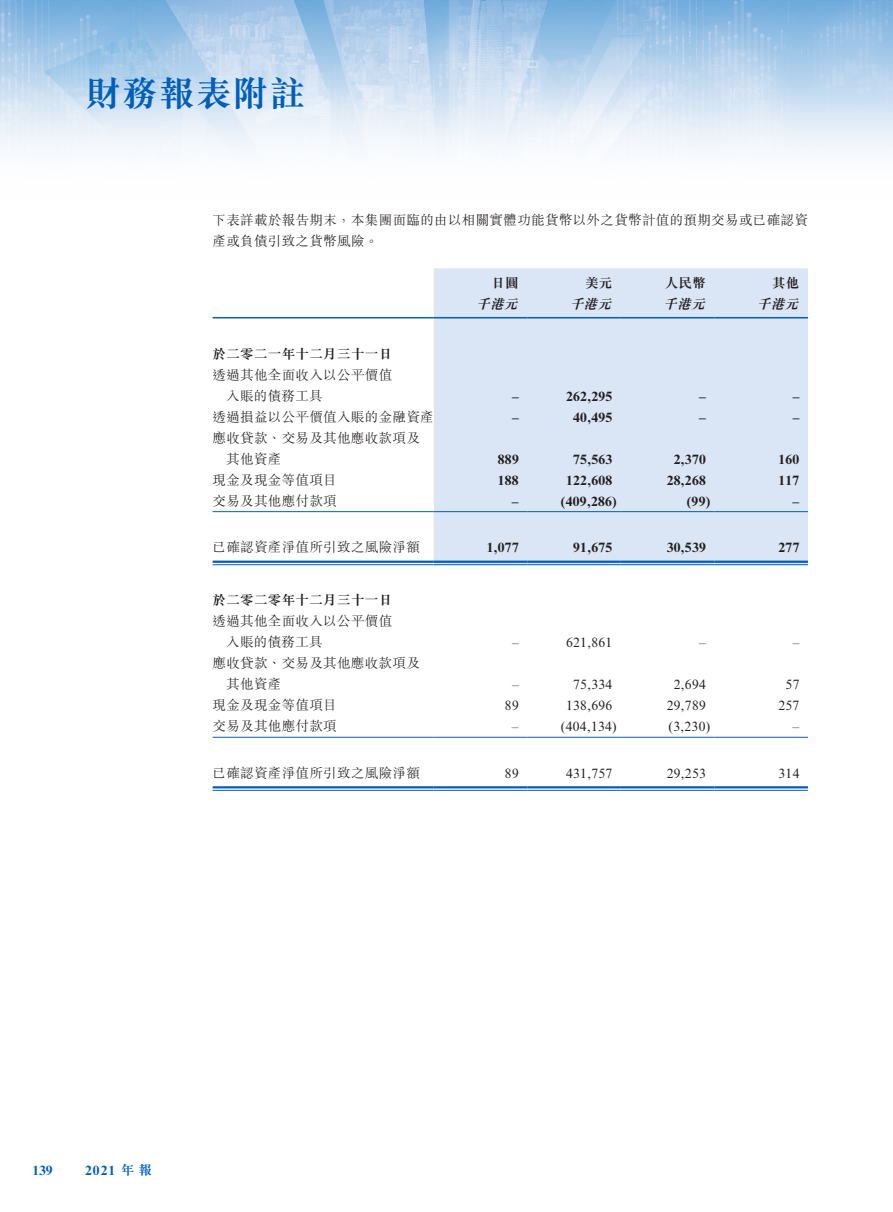
<style>
.page{position:relative;width:893px;height:1212px;background:#fff}
.page>*{position:absolute;margin:0;border:0;box-sizing:border-box;transform-origin:0 0}
.t1{font:700 36px "M Sung HK";letter-spacing:.025em;color:#005fb9}
.t2{font:300 13.5px/21px "M Sung HK";letter-spacing:.025em;color:#231f20}
.t3{font:700 13.5px "Times New Roman MT Std";letter-spacing:.025em;color:#231f20}
.t4{font:13.5px "Times New Roman MT Std";letter-spacing:.025em;color:#231f20}
.t5{font:700 13.5px "M Sung HK";letter-spacing:.025em;color:#231f20}
.t6{font:italic 700 13.5px "M Sung HK";color:#231f20}
.t7{font:700 13.5px "Times New Roman MT Std";letter-spacing:.08em;color:#005fb9}
.s1{font-family:"M Sung HK"}
</style>
<div class="page">
<img style="left:0;top:0;width:893px;height:151px">
<div style="left:434px;top:268px;width:374px;height:296px;background:#dae5f5"></div>
<hr style="left:213px;top:317px;width:221px;height:1px;background:#005fb9">
<hr style="left:434px;top:317px;width:93px;height:1px;background:#005fb9">
<hr style="left:527px;top:317px;width:94px;height:1px;background:#005fb9">
<hr style="left:621px;top:317px;width:93px;height:1px;background:#005fb9">
<hr style="left:714px;top:317px;width:94px;height:1px;background:#005fb9">
<hr style="left:213px;top:511px;width:221px;height:1px;background:#005fb9">
<hr style="left:434px;top:511px;width:93px;height:1px;background:#005fb9">
<hr style="left:527px;top:511px;width:94px;height:1px;background:#005fb9">
<hr style="left:621px;top:511px;width:93px;height:1px;background:#005fb9">
<hr style="left:714px;top:511px;width:94px;height:1px;background:#005fb9">
<hr style="left:213px;top:561px;width:221px;height:2px;background:#005fb9">
<hr style="left:213px;top:564px;width:221px;height:1px;background:#005fb9">
<hr style="left:434px;top:561px;width:93px;height:2px;background:#005fb9">
<hr style="left:434px;top:564px;width:93px;height:1px;background:#005fb9">
<hr style="left:527px;top:561px;width:94px;height:2px;background:#005fb9">
<hr style="left:527px;top:564px;width:94px;height:1px;background:#005fb9">
<hr style="left:621px;top:561px;width:93px;height:2px;background:#005fb9">
<hr style="left:621px;top:564px;width:93px;height:1px;background:#005fb9">
<hr style="left:714px;top:561px;width:94px;height:2px;background:#005fb9">
<hr style="left:714px;top:564px;width:94px;height:1px;background:#005fb9">
<hr style="left:213px;top:737px;width:221px;height:1px;background:#005fb9">
<hr style="left:434px;top:737px;width:93px;height:1px;background:#005fb9">
<hr style="left:527px;top:737px;width:94px;height:1px;background:#005fb9">
<hr style="left:621px;top:737px;width:93px;height:1px;background:#005fb9">
<hr style="left:714px;top:737px;width:94px;height:1px;background:#005fb9">
<hr style="left:213px;top:786px;width:221px;height:2px;background:#005fb9">
<hr style="left:213px;top:790px;width:221px;height:1px;background:#005fb9">
<hr style="left:434px;top:786px;width:93px;height:2px;background:#005fb9">
<hr style="left:434px;top:790px;width:93px;height:1px;background:#005fb9">
<hr style="left:527px;top:786px;width:94px;height:2px;background:#005fb9">
<hr style="left:527px;top:790px;width:94px;height:1px;background:#005fb9">
<hr style="left:621px;top:786px;width:93px;height:2px;background:#005fb9">
<hr style="left:621px;top:790px;width:93px;height:1px;background:#005fb9">
<hr style="left:714px;top:786px;width:94px;height:2px;background:#005fb9">
<hr style="left:714px;top:790px;width:94px;height:1px;background:#005fb9">
<h1 class="t1" style="left:85px;top:75px;width:222px">財務報表附註</h1>
<p class="t2" style="left:213px;top:208px;width:597px">下表詳載於報告期末，本集團面臨的由以相關實體功能貨幣以外之貨幣計值的預期交易或已確認資產或負債引致之貨幣風險。</p>
<p class="t5" style="left:772px;top:276px;width:29px">其他</p>
<p class="t5" style="left:585px;top:276px;width:29px">美元</p>
<p class="t5" style="left:665px;top:276px;width:43px">人民幣</p>
<p class="t5" style="left:491px;top:276px;width:29px">日圓</p>
<p class="t6" style="left:476px;top:297px;width:46px">千港元</p>
<p class="t6" style="left:570px;top:297px;width:46px">千港元</p>
<p class="t6" style="left:663px;top:297px;width:46px">千港元</p>
<p class="t6" style="left:757px;top:297px;width:46px">千港元</p>
<p class="t5" style="left:213px;top:347px;width:181px">於二零二一年十二月三十一日</p>
<p class="t2" style="left:213px;top:363px;width:181px">透過其他全面收入以公平價值</p>
<p class="t2" style="left:226px;top:384px;width:98px">入賬的債務工具</p>
<p class="t3" style="left:512px;top:388px;width:8px">–</p>
<p class="t3" style="left:566px;top:388px;width:48px">262,295</p>
<p class="t3" style="left:699px;top:388px;width:8px">–</p>
<p class="t3" style="left:793px;top:388px;width:8px">–</p>
<p class="t2" style="left:213px;top:405px;width:223px">透過損益以公平價值入賬的金融資產應收貸款、交易及其他應收款項及</p>
<p class="t3" style="left:512px;top:409px;width:8px">–</p>
<p class="t3" style="left:573px;top:409px;width:41px">40,495</p>
<p class="t3" style="left:699px;top:409px;width:8px">–</p>
<p class="t3" style="left:793px;top:409px;width:8px">–</p>
<p class="t2" style="left:226px;top:447px;width:57px">其他資產</p>
<p class="t3" style="left:498px;top:451px;width:22px">889</p>
<p class="t3" style="left:573px;top:451px;width:41px">75,563</p>
<p class="t3" style="left:674px;top:451px;width:34px">2,370</p>
<p class="t3" style="left:778px;top:451px;width:22px">160</p>
<p class="t2" style="left:213px;top:468px;width:126px">現金及現金等值項目</p>
<p class="t3" style="left:498px;top:472px;width:22px">188</p>
<p class="t3" style="left:566px;top:472px;width:48px">122,608</p>
<p class="t3" style="left:667px;top:472px;width:41px">28,268</p>
<p class="t3" style="left:778px;top:472px;width:22px">117</p>
<p class="t2" style="left:213px;top:489px;width:126px">交易及其他應付款項</p>
<p class="t3" style="left:512px;top:493px;width:8px">–</p>
<p class="t3" style="left:561px;top:493px;width:57px">)409,286(</p>
<p class="t3" style="left:687px;top:493px;width:25px">)99(</p>
<p class="t3" style="left:793px;top:493px;width:8px">–</p>
<p class="t2" style="left:213px;top:536px;width:209px">已確認資產淨值所引致之風險淨額</p>
<p class="t3" style="left:487px;top:539px;width:34px">1,077</p>
<p class="t3" style="left:573px;top:539px;width:41px">91,675</p>
<p class="t3" style="left:667px;top:539px;width:41px">30,539</p>
<p class="t3" style="left:778px;top:539px;width:22px">277</p>
<p class="t5" style="left:213px;top:594px;width:181px">於二零二零年十二月三十一日</p>
<p class="t2" style="left:213px;top:610px;width:181px">透過其他全面收入以公平價值</p>
<p class="t2" style="left:213px;top:631px;width:209px;text-indent:14px">入賬的債務工具<br>應收貸款、交易及其他應收款項及</p>
<p class="t4" style="left:512px;top:635px;width:8px">–</p>
<p class="t4" style="left:566px;top:635px;width:48px">621,861</p>
<p class="t4" style="left:699px;top:635px;width:8px">–</p>
<p class="t4" style="left:793px;top:635px;width:8px">–</p>
<p class="t2" style="left:226px;top:673px;width:57px">其他資產</p>
<p class="t4" style="left:512px;top:677px;width:8px">–</p>
<p class="t4" style="left:573px;top:677px;width:41px">75,334</p>
<p class="t4" style="left:674px;top:677px;width:34px">2,694</p>
<p class="t4" style="left:786px;top:677px;width:15px">57</p>
<p class="t2" style="left:213px;top:694px;width:126px">現金及現金等值項目</p>
<p class="t4" style="left:505px;top:698px;width:15px">89</p>
<p class="t4" style="left:566px;top:698px;width:48px">138,696</p>
<p class="t4" style="left:667px;top:698px;width:41px">29,789</p>
<p class="t4" style="left:778px;top:698px;width:22px">257</p>
<p class="t2" style="left:213px;top:715px;width:126px">交易及其他應付款項</p>
<p class="t4" style="left:512px;top:719px;width:8px">–</p>
<p class="t4" style="left:561px;top:719px;width:57px">)404,134(</p>
<p class="t4" style="left:669px;top:719px;width:43px">)3,230(</p>
<p class="t4" style="left:793px;top:719px;width:8px">–</p>
<p class="t2" style="left:213px;top:762px;width:209px">已確認資產淨值所引致之風險淨額</p>
<p class="t4" style="left:505px;top:765px;width:15px">89</p>
<p class="t4" style="left:566px;top:765px;width:48px">431,757</p>
<p class="t4" style="left:667px;top:765px;width:41px">29,253</p>
<p class="t4" style="left:778px;top:765px;width:22px">314</p>
<p class="t7" style="left:32px;top:1162px;width:22px">139</p>
<p class="t7" style="left:85px;top:1162px;width:68px">2021 <span class="s1">年報</span></p>
</div>
